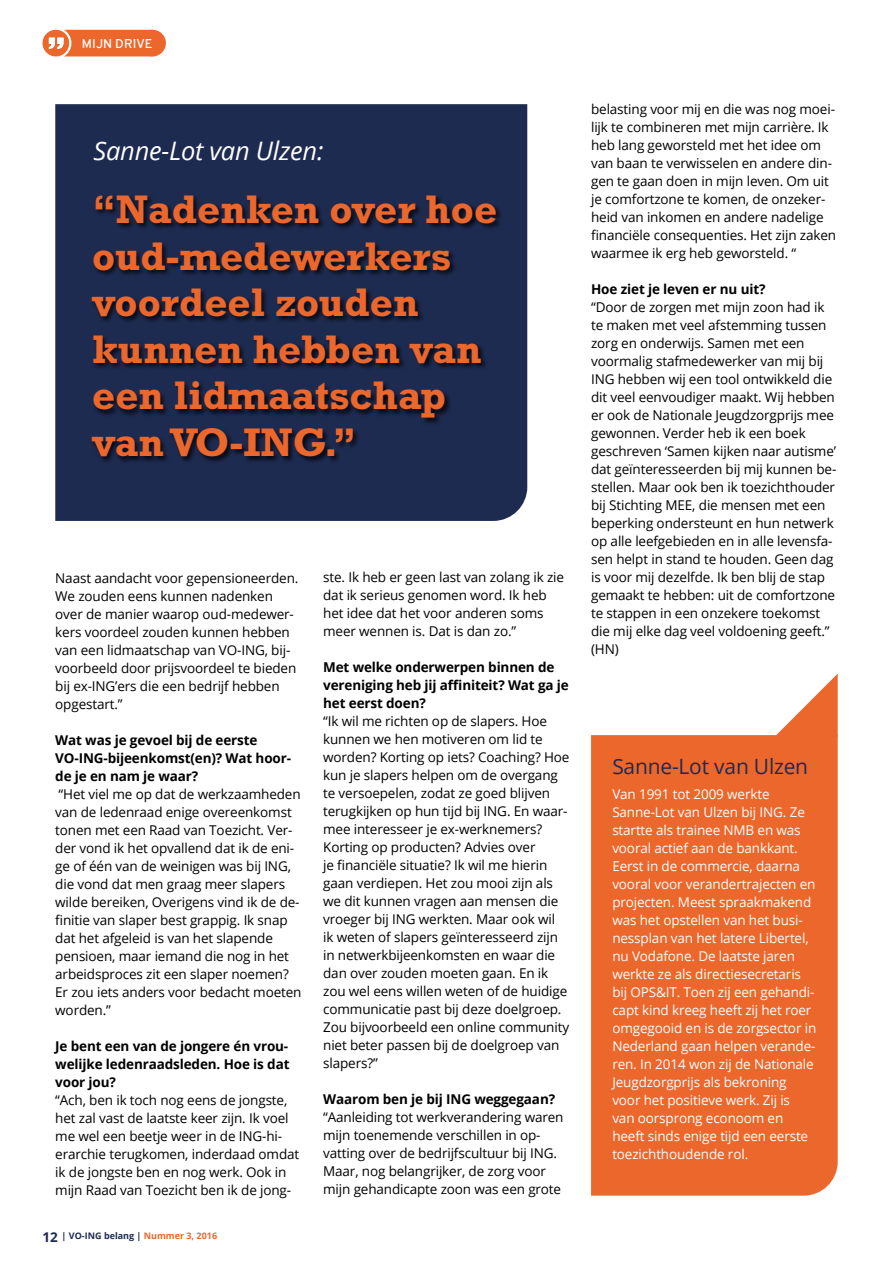
<style>
.page{position:relative;width:893px;height:1263px;background:#fff}
.page>*{position:absolute;margin:0;border:0;box-sizing:border-box;transform-origin:0 0}
.t1{font:700 40.5px/46.5px "Rockwell";color:#ec672c}
.t2{font:italic 25.5px "Open Sans";letter-spacing:-.01em;color:#fff}
.t3{font:21px "Open Sans";letter-spacing:-.01em;color:#1e2b51}
.t4{font:13.5px/18px "Open Sans";letter-spacing:-.01em;color:#000}
.t5{font:13.5px/18px "Open Sans";letter-spacing:-.01em;color:#fff}
.t6{font:700 13.5px/18px "Open Sans";letter-spacing:-.01em;color:#000}
.t7{font:12.75px "Overpass";letter-spacing:.005em;color:#fff}
.t8{font:700 9px "Open Sans";color:#1e2b51}
.s1{font-size:13.5px}
.s2{color:#ec672c}
</style>
<div class="page">
<hr style="left:892px;top:0;width:1px;height:1263px;background:#fde4d4">
<div style="left:591px;top:735px;width:247px;height:461px;background:#ec672c"></div>
<svg style="left:775px;top:674px;width:63px;height:63px"></svg>
<div style="left:55px;top:104px;width:472px;height:417px;background:#1e2b51"></div>
<div style="left:91px;top:194px;width:412px;height:270px;background:#000;opacity:.75"></div>
<div style="left:139px;top:30px;width:27px;height:26px;background:#ec672c;border-radius:50%"></div>
<div style="left:43px;top:30px;width:26px;height:26px;background:#ec672c;border-radius:50%"></div>
<svg style="left:49px;top:30px;width:100px;height:26px"></svg>
<p class="t7" style="left:82px;top:36px;width:72px">MIJN DRIVE</p>
<h2 class="t2" style="left:94px;top:133px;width:231px">Sanne-Lot van Ulzen:</h2>
<h1 class="t1" style="left:92px;top:186px;width:407px">“Nadenken over hoe oud-medewerkers voordeel zouden kunnen hebben van een lidmaatschap van VO-ING.”</h1>
<p class="t4" style="left:55px;top:568px;width:245px">Naast aandacht voor gepensioneerden.<br>We zouden eens kunnen nadenken over de manier waarop oud-medewer&shy;kers voordeel zouden kunnen hebben van een lidmaatschap van VO-ING, bij&shy;voorbeeld door prijsvoordeel te bieden bij ex-ING’ers die een bedrijf hebben opgestart.”</p>
<p class="t6" style="left:55px;top:730px;width:237px">Wat was je gevoel bij de eerste<br>VO-ING-bijeenkomst(en)? Wat hoor&shy;de je en nam je waar?</p>
<p class="t4" style="left:55px;top:784px;width:248px">“Het viel me op dat de werkzaamheden van de ledenraad enige overeenkomst tonen met een Raad van Toezicht. Ver&shy;der vond ik het opvallend dat ik de eni&shy;ge of één van de weinigen was bij ING, die vond dat men graag meer slapers wilde bereiken, Overigens vind ik de de&shy;finitie van slaper best grappig. Ik snap dat het afgeleid is van het slapende pensioen, maar iemand die nog in het arbeidsproces zit een slaper noemen?<br>Er zou iets anders voor bedacht moeten worden.”</p>
<p class="t6" style="left:55px;top:1036px;width:236px;text-align:justify">Je bent een van de jongere én vrou&shy;welijke ledenraadsleden. Hoe is dat voor jou?</p>
<p class="t4" style="left:55px;top:1090px;width:245px">“Ach, ben ik toch nog eens de jongste, het zal vast de laatste keer zijn. Ik voel me wel een beetje weer in de ING-hi&shy;ërarchie terugkomen, inderdaad omdat ik de jongste ben en nog werk. Ook in mijn Raad van Toezicht ben ik de jong-</p>
<p class="t8" style="left:43px;top:1229px;width:176px"><span class="s1">12</span> | VO-ING belang | <span class="s2">Nummer 3, 2016</span></p>
<p class="t4" style="left:323px;top:568px;width:242px">ste. Ik heb er geen last van zolang ik zie dat ik serieus genomen word. Ik heb het idee dat het voor anderen soms meer wennen is. Dat is dan zo.”</p>
<p class="t6" style="left:323px;top:658px;width:247px">Met welke onderwerpen binnen de vereniging heb jij affiniteit? Wat ga je het eerst doen?</p>
<p class="t4" style="left:323px;top:712px;width:248px">“Ik wil me richten op de slapers. Hoe kunnen we hen motiveren om lid te worden? Korting op iets? Coaching? Hoe kun je slapers helpen om de overgang te versoepelen, zodat ze goed blijven terugkijken op hun tijd bij ING. En waar&shy;mee interesseer je ex-werknemers?<br>Korting op producten? Advies over<br>je financiële situatie? Ik wil me hierin gaan verdiepen. Het zou mooi zijn als we dit kunnen vragen aan mensen die vroeger bij ING werkten. Maar ook wil<br>ik weten of slapers geïnteresseerd zijn in netwerkbijeenkomsten en waar die dan over zouden moeten gaan. En ik zou wel eens willen weten of de huidige communicatie past bij deze doelgroep.<br>Zou bijvoorbeeld een online community niet beter passen bij de doelgroep van slapers?”</p>
<p class="t6" style="left:323px;top:1090px;width:233px">Waarom ben je bij ING weggegaan?</p>
<p class="t4" style="left:323px;top:1108px;width:242px">“Aanleiding tot werkverandering waren mijn toenemende verschillen in op&shy;vatting over de bedrijfscultuur bij ING.<br>Maar, nog belangrijker, de zorg voor mijn gehandicapte zoon was een grote</p>
<p class="t4" style="left:591px;top:100px;width:246px">belasting voor mij en die was nog moei&shy;lijk te combineren met mijn carrière. Ik heb lang geworsteld met het idee om van baan te verwisselen en andere din&shy;gen te gaan doen in mijn leven. Om uit je comfortzone te komen, de onzeker&shy;heid van inkomen en andere nadelige financiële consequenties. Het zijn zaken waarmee ik erg heb geworsteld. “</p>
<p class="t6" style="left:591px;top:280px;width:176px">Hoe ziet je leven er nu uit?</p>
<p class="t4" style="left:591px;top:298px;width:247px">“Door de zorgen met mijn zoon had ik te maken met veel afstemming tussen zorg en onderwijs. Samen met een voormalig stafmedewerker van mij bij ING hebben wij een tool ontwikkeld die dit veel eenvoudiger maakt. Wij hebben er ook de Nationale Jeugdzorgprijs mee gewonnen. Verder heb ik een boek geschreven ‘Samen kijken naar autisme’ dat geïnteresseerden bij mij kunnen be&shy;stellen. Maar ook ben ik toezichthouder bij Stichting MEE, die mensen met een beperking ondersteunt en hun netwerk op alle leefgebieden en in alle levensfa&shy;sen helpt in stand te houden. Geen dag is voor mij dezelfde. Ik ben blij de stap gemaakt te hebben: uit de comfortzone te stappen in een onzekere toekomst die mij elke dag veel voldoening geeft.” (HN)</p>
<h3 class="t3" style="left:612px;top:752px;width:197px">Sanne-Lot van Ulzen</h3>
<p class="t5" style="left:612px;top:784px;width:205px">Van 1991 tot 2009 werkte<br>Sanne-Lot van Ulzen bij ING. Ze startte als trainee NMB en was vooral actief aan de bankkant.<br>Eerst in de commercie, daarna vooral voor verandertrajecten en projecten. Meest spraakmakend was het opstellen van het busi&shy;nessplan van het latere Libertel, nu Vodafone. De laatste jaren werkte ze als directiesecretaris bij OPS&amp;IT. Toen zij een gehandi&shy;capt kind kreeg heeft zij het roer omgegooid en is de zorgsector in<br>Nederland gaan helpen verande&shy;ren. In 2014 won zij de Nationale<br>Jeugdzorgprijs als bekroning voor het positieve werk. Zij is<br>van oorsprong econoom en heeft sinds enige tijd een eerste toezichthoudende rol.</p>
</div>
